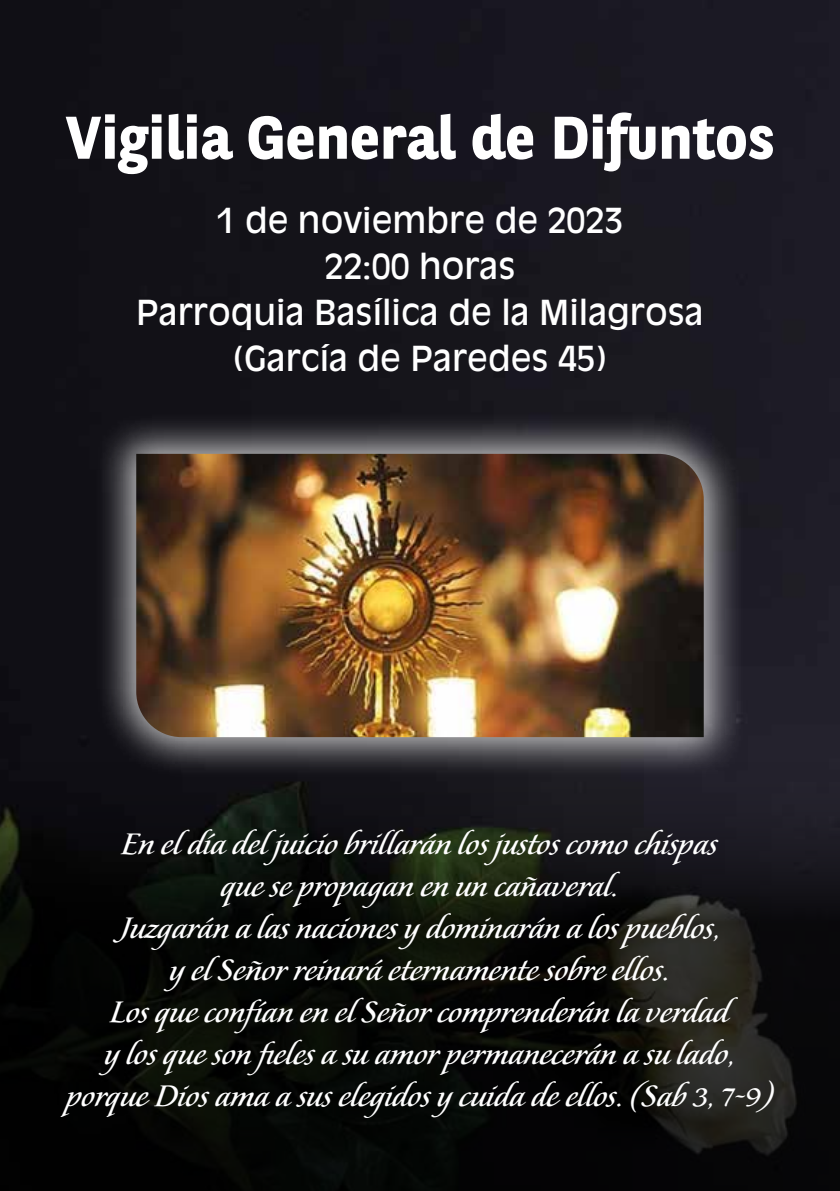
<style>
.page{position:relative;width:840px;height:1191px;background:#fff}
.page>*{position:absolute;margin:0;border:0;box-sizing:border-box;transform-origin:0 0}
.t1{font:700 60px "BNPP Sans";color:#fff}
.t2{font:38px/42px "Florens LP Std";color:#fff;text-align:center}
.t3{font:34px/46px "Antique Olive Std";color:#fff;text-align:center}
</style>
<div class="page">
<img style="left:0;top:0;width:839px;height:753px">
<div style="left:94px;top:411px;width:651px;height:368px;background:#fff;opacity:.75"></div>
<img style="left:136px;top:454px;width:567px;height:283px">
<svg style="left:0;top:753px;width:839px;height:438px;fill:#090a08"></svg>
<h1 class="t1" style="left:65px;top:97px;width:710px">Vigilia General de Difuntos</h1>
<p class="t3" style="left:136px;top:198px;width:568px">1 de noviembre de 2023<br>22:00 horas<br>Parroquia Basílica de la Milagrosa (García de Paredes 45)</p>
<p class="t2" style="left:67px;top:823px;width:707px">En el día del juicio brillarán los justos como chispas<br>que se propagan en un cañaveral.<br>Juzgarán a las naciones y dominarán a los pueblos,<br>y el Señor reinará eternamente sobre ellos.<br>Los que confían en el Señor comprenderán la verdad<br>y los que son fieles a su amor permanecerán a su lado, porque Dios ama a sus elegidos y cuida de ellos. (Sab 3, 7-9)</p>
</div>
